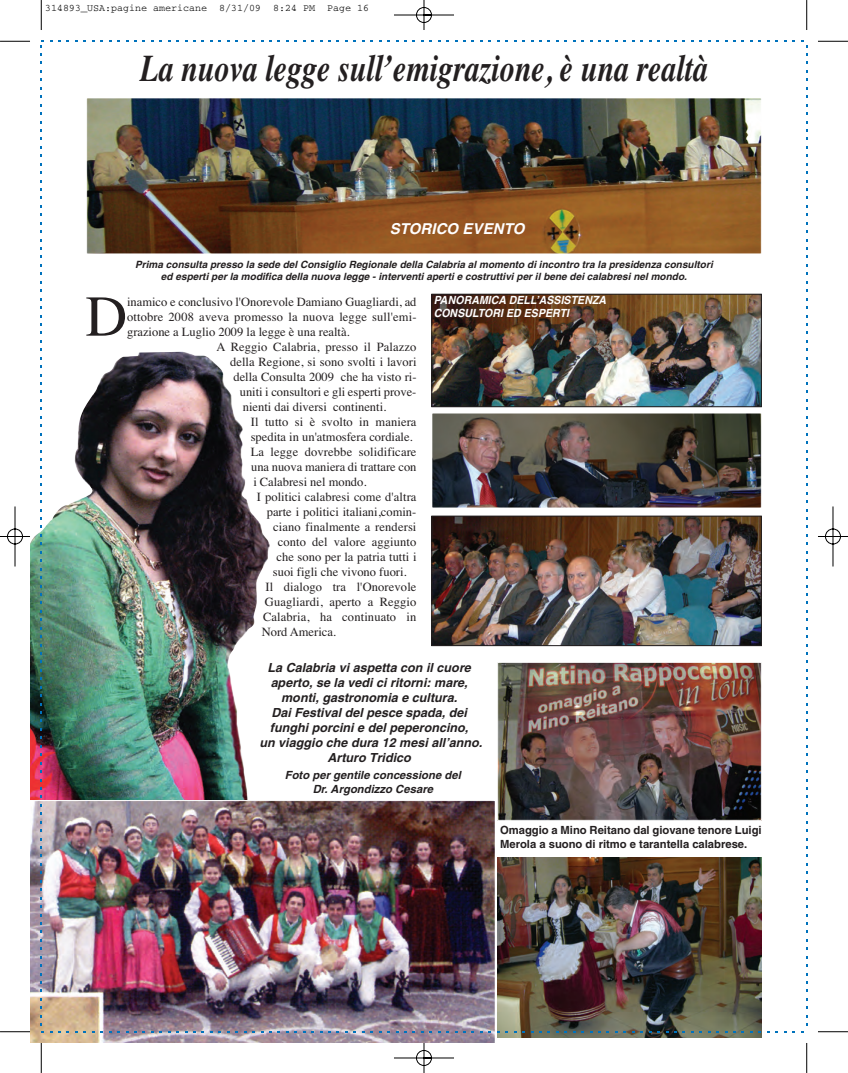
<style>
.page{position:relative;width:848px;height:1073px;background:#fff}
.page>*{position:absolute;margin:0;border:0;box-sizing:border-box;transform-origin:0 0}
.t1{font:57.75px "Times";color:#231f20}
.t2{font:italic 700 37.75px "Times";color:#231f20;scale:.8 1}
.t3{font:italic 700 15px "Helvetica";letter-spacing:.005em;color:#fff}
.t4{font:12.5px "Times";color:#231f20}
.t5{font:italic 700 12.5px/15px "Helvetica";letter-spacing:.005em;color:#231f20;text-align:center}
.t6{font:700 11.25px/13.5px "Helvetica";color:#231f20}
.t7{font:italic 700 11.25px/13.5px "Helvetica";letter-spacing:.005em;color:#231f20;text-align:center}
.t8{font:italic 700 11.25px/13.5px "Helvetica";letter-spacing:.005em;color:#fff;scale:.94 1}
.t9{font:italic 700 10px/12px "Helvetica";letter-spacing:.005em;color:#231f20;text-align:center}
.t10{font:10px "Courier";color:#000}
</style>
<div class="page">
<img style="left:0;top:0;width:848px;height:1072px">
<img style="left:432px;top:516px;width:329px;height:129px">
<img style="left:432px;top:294px;width:329px;height:113px">
<svg style="left:792px;top:41px;width:15px;height:6px"></svg>
<svg style="left:41px;top:41px;width:3px;height:6px"></svg>
<svg style="left:41px;top:1023px;width:3px;height:9px"></svg>
<p class="t10" style="left:45px;top:5px;width:326px">314893_USA:pagine americane 8/31/09 8:24 PM Page 16</p>
<h2 class="t2" style="left:140px;top:46px;width:711px">La nuova legge sull’emigrazione, è una realtà</h2>
<p class="t3" style="left:390px;top:223px;width:136px">STORICO EVENTO</p>
<p class="t9" style="left:135px;top:259px;width:579px">Prima consulta presso la sede del Consiglio Regionale della Calabria al momento di incontro tra la presidenza consultori ed esperti per la modifica della nuova legge - interventi aperti e costruttivi per il bene dei calabresi nel mondo.</p>
<h1 class="t1" style="left:85px;top:282px;width:43px">D</h1>
<p class="t4" style="left:127px;top:294px;width:291px">inamico e conclusivo l'Onorevole Damiano Guagliardi, ad</p>
<p class="t4" style="left:127px;top:309px;width:291px">ottobre 2008 aveva promesso la nuova legge sull'emi-</p>
<p class="t4" style="left:127px;top:324px;width:224px">grazione a Luglio 2009 la legge è una realtà.</p>
<p class="t4" style="left:216px;top:339px;width:201px">A Reggio Calabria, presso il Palazzo</p>
<p class="t4" style="left:230px;top:354px;width:188px">della Regione, si sono svolti i lavori</p>
<p class="t4" style="left:233px;top:369px;width:184px">della Consulta 2009 che ha visto ri-</p>
<p class="t4" style="left:240px;top:384px;width:178px">uniti i consultori e gli esperti prove-</p>
<p class="t4" style="left:243px;top:399px;width:145px">nienti dai diversi continenti.</p>
<p class="t4" style="left:251px;top:414px;width:167px">Il tutto si è svolto in maniera</p>
<p class="t4" style="left:251px;top:429px;width:163px">spedita in un'atmosfera cordiale.</p>
<p class="t4" style="left:251px;top:444px;width:167px">La legge dovrebbe solidificare</p>
<p class="t4" style="left:251px;top:459px;width:167px">una nuova maniera di trattare con</p>
<p class="t4" style="left:253px;top:474px;width:115px">i Calabresi nel mondo.</p>
<p class="t4" style="left:257px;top:489px;width:161px">I politici calabresi come d'altra</p>
<p class="t4" style="left:267px;top:504px;width:151px">parte i politici italiani,comin-</p>
<p class="t4" style="left:273px;top:519px;width:145px">ciano finalmente a rendersi</p>
<p class="t4" style="left:278px;top:534px;width:140px">conto del valore aggiunto</p>
<p class="t4" style="left:276px;top:549px;width:141px">che sono per la patria tutti i</p>
<p class="t4" style="left:273px;top:564px;width:135px">suoi figli che vivono fuori.</p>
<p class="t4" style="left:265px;top:579px;width:152px">Il dialogo tra l'Onorevole</p>
<p class="t4" style="left:265px;top:594px;width:153px">Guagliardi, aperto a Reggio</p>
<p class="t4" style="left:263px;top:609px;width:155px">Calabria, ha continuato in</p>
<p class="t4" style="left:262px;top:624px;width:76px">Nord America.</p>
<p class="t8" style="left:433px;top:294px;width:185px">PANORAMICA DELL’ASSISTENZA<br>CONSULTORI ED ESPERTI</p>
<p class="t5" style="left:259px;top:661px;width:224px">La Calabria vi aspetta con il cuore aperto, se la vedi ci ritorni: mare, monti, gastronomia e cultura.<br>Dai Festival del pesce spada, dei funghi porcini e del peperoncino,<br>un viaggio che dura 12 mesi all’anno.<br>Arturo Tridico</p>
<p class="t7" style="left:285px;top:769px;width:178px">Foto per gentile concessione del<br>Dr. Argondizzo Cesare</p>
<p class="t6" style="left:500px;top:824px;width:263px">Omaggio a Mino Reitano dal giovane tenore Luigi<br>Merola a suono di ritmo e tarantella calabrese.</p>
</div>
